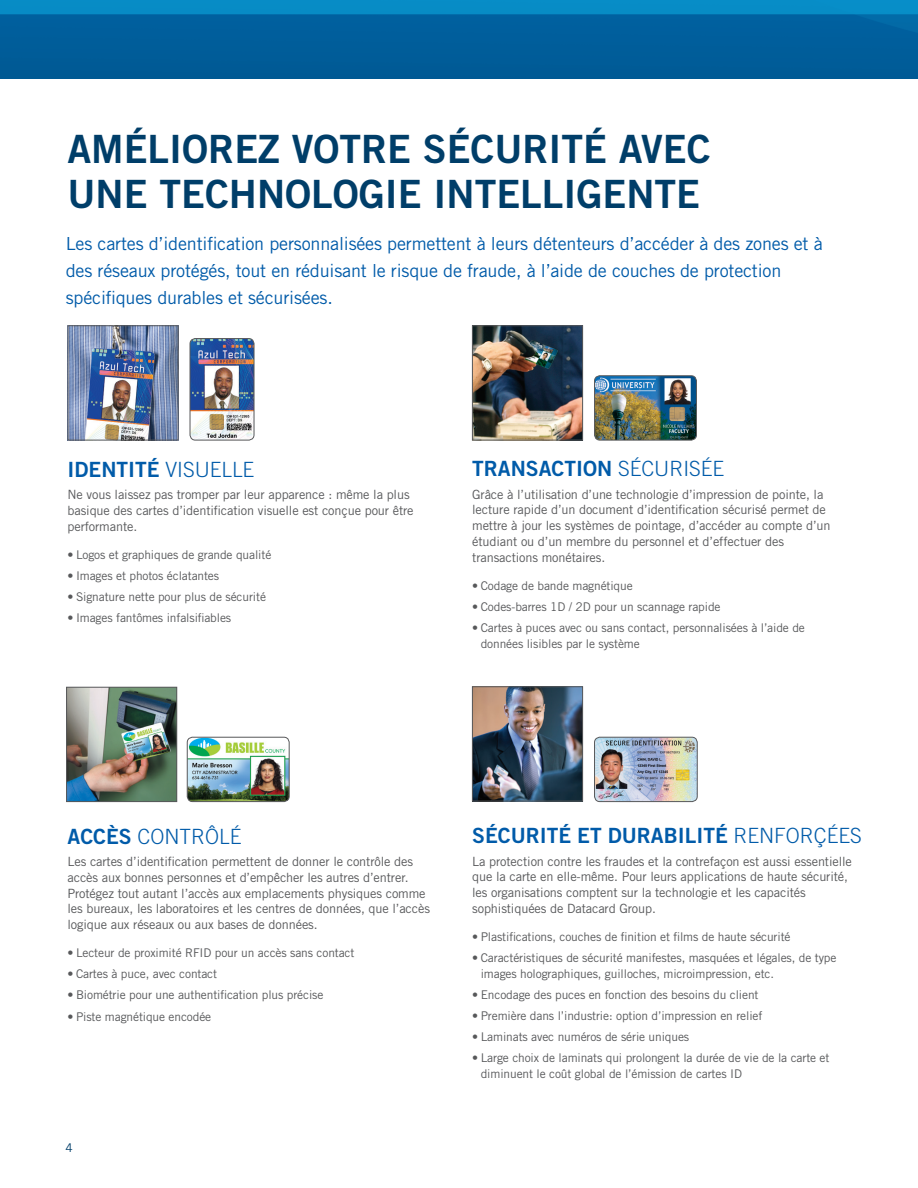
<style>
.page{position:relative;width:918px;height:1188px;background:#fff}
.page>*{position:absolute;margin:0;border:0;box-sizing:border-box;transform-origin:0 0}
.t1{font:39px/45px "Trade Gothic LT Std Bd 2";color:#003e69}
.t2{font:21px "Trade Gothic LT Std Bd 2";color:#015ba9}
.t3{font:300 21px "Trade Gothic LT Std";color:#015ba9}
.t4{font:18px/27px "Trade Gothic LT Std";letter-spacing:-.01em;color:#015ba9}
.t5{font:12.75px/15.8px "Trade Gothic LT Std";letter-spacing:-.01em;color:#57585a}
.t6{font:12px/15.8px "Trade Gothic LT Std";letter-spacing:-.01em;color:#57585a}
.t7{font:12px "Trade Gothic LT Std";color:#003e69}
.s1{font-family:"Trade Gothic LT Std";font-weight:300}
.s2{font-family:"Trade Gothic LT Std Bd 2";font-weight:400}
</style>
<div class="page">
<img style="left:474px;top:328px;width:107px;height:110px">
<div style="left:472px;top:326px;width:111px;height:114px;border:1px solid #57585a"></div>
<img style="left:474px;top:689px;width:107px;height:110px">
<div style="left:472px;top:687px;width:111px;height:114px;border:1px solid #57585a"></div>
<img style="left:70px;top:328px;width:106px;height:110px">
<div style="left:68px;top:326px;width:110px;height:114px;border:1px solid #57585a"></div>
<img style="left:68px;top:689px;width:107px;height:111px">
<div style="left:66px;top:687px;width:111px;height:115px;border:1px solid #57585a"></div>
<img style="left:187px;top:737px;width:102px;height:65px">
<div style="left:187px;top:737px;width:102px;height:65px;border:1px solid #57585a;border-radius:5px"></div>
<img style="left:595px;top:376px;width:101px;height:64px">
<div style="left:594px;top:376px;width:103px;height:64px;border:1px solid #57585a;border-radius:5px"></div>
<img style="left:190px;top:339px;width:64px;height:101px">
<div style="left:190px;top:338px;width:64px;height:102px;border:1px solid #57585a;border-radius:5px"></div>
<img style="left:595px;top:737px;width:102px;height:65px">
<div style="left:594px;top:737px;width:103px;height:65px;border:1px solid #57585a;border-radius:5px"></div>
<img style="left:0;top:0;width:918px;height:79px">
<h1 class="t1" style="left:68px;top:126px;width:645px">AMÉLIOREZ VOTRE SÉCURITÉ AVEC<br>UNE TECHNOLOGIE</h1>
<h1 class="t1" style="left:434px;top:171px;width:22px">INTE</h1>
<h1 class="t1" style="left:520px;top:171px;width:67px">LLIGENTE</h1>
<h3 class="t4" style="left:66px;top:229px;width:758px">Les cartes d’identification personnalisées permettent à leurs détenteurs d’accéder à des zones et à des réseaux protégés, tout en réduisant le risque de fraude, à l’aide de couches de protection spécifiques durables et sécurisées.</h3>
<h2 class="t2" style="left:68px;top:456px;width:188px">IDENTITÉ <span class="s1">VISUELLE</span></h2>
<p class="t5" style="left:68px;top:487px;width:348px">Ne vous laissez pas tromper par leur apparence : même la plus basique des cartes d’identification visuelle est conçue pour être performante.</p>
<p class="t6" style="left:68px;top:546px;width:205px">• Logos et graphiques de grande qualité</p>
<p class="t6" style="left:68px;top:567px;width:153px">• I mages et photos éclatantes</p>
<p class="t6" style="left:68px;top:589px;width:200px">• Signature nette pour plus de sécurité</p>
<p class="t6" style="left:68px;top:610px;width:165px">• I mages fantômes infalsifiables</p>
<h2 class="t2" style="left:472px;top:456px;width:254px">TRANSACTION <span class="s1">SÉCURISÉE</span></h2>
<p class="t5" style="left:472px;top:486px;width:360px">Grâce à l’utilisation d’une technologie d’impression de pointe, la lecture rapide d’un document d’identification sécurisé permet de mettre à jour les systèmes de pointage, d’accéder au compte d’un étudiant ou d’un membre du personnel et d’effectuer des transactions monétaires.</p>
<p class="t6" style="left:472px;top:577px;width:162px">• Codage de bande magnétique</p>
<p class="t6" style="left:472px;top:598px;width:250px">• Codes-barres 1D / 2D pour un scannage rapide</p>
<p class="t6" style="left:481px;top:620px;width:326px;text-indent:-9px">• Cartes à puces avec ou sans contact, personnalisées à l’aide de données lisibles par le système</p>
<h2 class="t3" style="left:68px;top:824px;width:175px"><span class="s2">ACCÈS</span> CONTRÔLÉ</h2>
<p class="t5" style="left:68px;top:854px;width:364px">Les cartes d’identification permettent de donner le contrôle des accès aux bonnes personnes et d’empêcher les autres d’entrer.<br>Protégez tout autant l’accès aux emplacements physiques comme les bureaux, les laboratoires et les centres de données, que l’accès logique aux réseaux ou aux bases de données.</p>
<p class="t6" style="left:68px;top:945px;width:289px">• Lecteur de proximité RFI D pour un accès sans contact</p>
<p class="t6" style="left:68px;top:966px;width:151px">• Cartes à puce, avec contact</p>
<p class="t6" style="left:68px;top:987px;width:257px">• B iométrie pour une authentification plus précise</p>
<p class="t6" style="left:68px;top:1008px;width:145px">• Piste magnétique encodée</p>
<p class="t7" style="left:66px;top:1141px;width:9px">4</p>
<h2 class="t2" style="left:472px;top:823px;width:275px">SÉCURITÉ ET DURABI LITÉ <span class="s1">REN</span></h2>
<h2 class="t3" style="left:774px;top:823px;width:65px">FORÇÉES</h2>
<p class="t5" style="left:472px;top:853px;width:381px">La protection contre les fraudes et la contrefaçon est aussi essentielle que la carte en elle-même. Pour leurs applications de haute sécurité, les organisations comptent sur la technologie et les capacités sophistiquées de Datacard Group.</p>
<p class="t6" style="left:472px;top:929px;width:320px">• Plastifications, couches de finition et films de haute sécurité</p>
<p class="t6" style="left:481px;top:950px;width:357px;text-indent:-9px">• Caractéristiques de sécurité manifestes, masquées et légales, de type images holographiques, guilloches, microimpression, etc.</p>
<p class="t6" style="left:472px;top:987px;width:288px">• Encodage des puces en fonction des besoins du client</p>
<p class="t6" style="left:472px;top:1008px;width:292px">• Première dans l’industrie: option d’impression en relief</p>
<p class="t6" style="left:472px;top:1029px;width:219px">• Laminats avec numéros de série uniques</p>
<p class="t6" style="left:481px;top:1050px;width:350px;text-indent:-9px">• Large choix de laminats qui prolongent la durée de vie de la carte et diminuent le coût global de l’émission de cartes I D</p>
</div>
